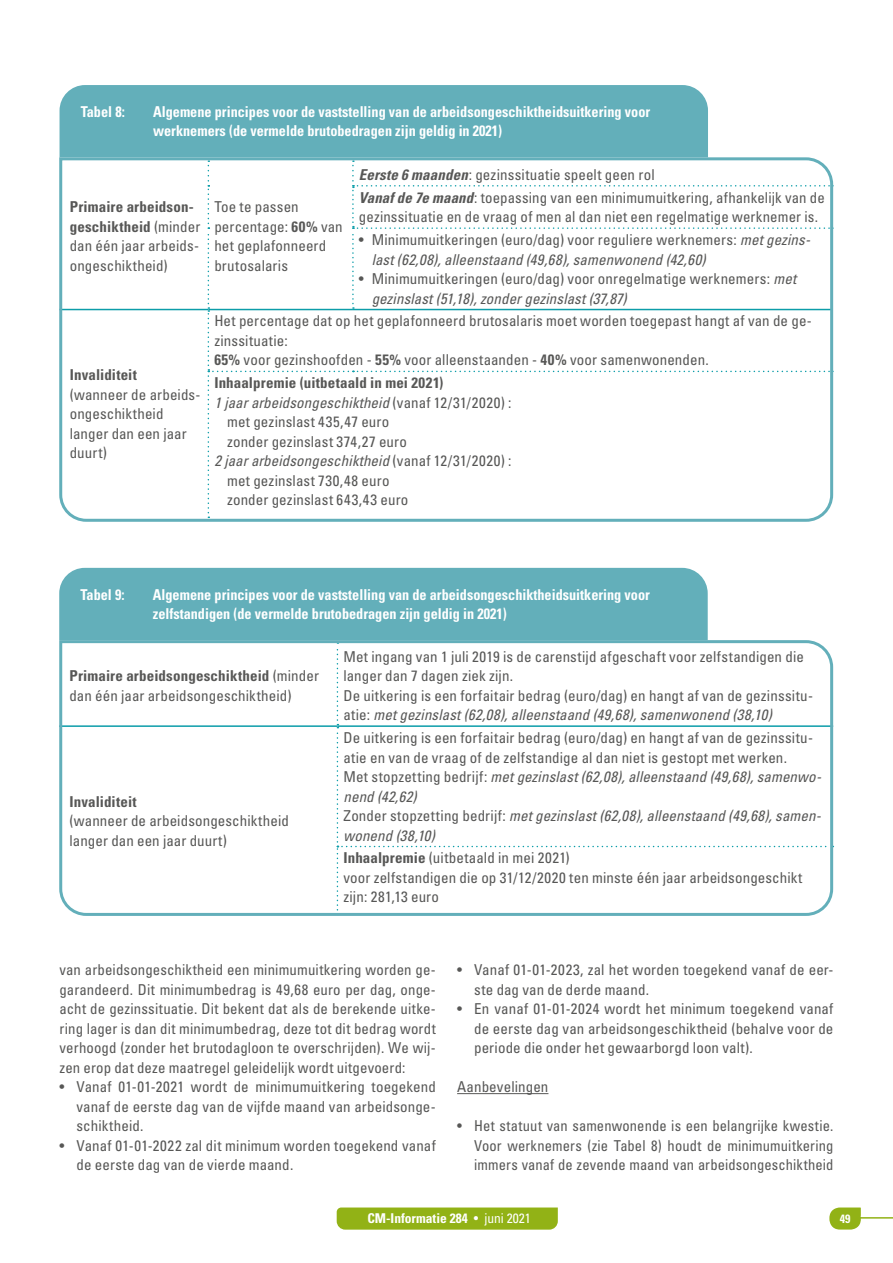
<style>
.page{position:relative;width:893px;height:1263px;background:#fff}
.page>*{position:absolute;margin:0;border:0;box-sizing:border-box;transform-origin:0 0}
.t1{font:condensed 15px/19.5px "Univers LT Std";letter-spacing:.005em;color:#575756}
.t2{font:700 condensed 15px/19.5px "Univers LT Std";color:#fff;scale:.95 1}
.t3{font:italic condensed 15px/19.5px "Univers LT Std";letter-spacing:.005em;color:#575756}
.t4{font:700 condensed 15px "Univers LT Std";letter-spacing:.01em;color:#575756}
.t5{font:700 condensed 13.5px "Univers LT Std";color:#fff}
.t6{font:700 condensed 12px "Univers LT Std";color:#fff}
.s1{font-weight:700}
.s2{font-weight:700;font-style:italic}
.s3{font-style:normal}
.s4{font-style:italic}
.s5{font-weight:400}
</style>
<div class="page">
<svg style="left:829px;top:1207px;width:36px;height:23px"></svg>
<hr style="left:857px;top:1217px;width:36px;height:1px;background:#92b216">
<div style="left:337px;top:1207px;width:221px;height:22px;background:#92b216"></div>
<svg style="left:59px;top:156px;width:775px;height:366px"></svg>
<div style="left:60px;top:85px;width:648px;height:72px;background:#63afba"></div>
<div style="left:59px;top:568px;width:649px;height:71px;background:#63afba"></div>
<svg style="left:59px;top:639px;width:776px;height:277px"></svg>
<hr style="left:457px;top:1093px;width:91px;height:1px;background:#575756">
<p class="t2" style="left:81px;top:102px;width:48px">Tabel 8:</p>
<p class="t2" style="left:153px;top:102px;width:525px">Algemene principes voor de vaststelling van de arbeidsongeschiktheidsuitkering voor werknemers (de vermelde brutobedragen zijn geldig in 2021)</p>
<p class="t1" style="left:70px;top:197px;width:132px"><span class="s1">Primaire arbeidson&shy;geschiktheid</span> (minder dan één jaar arbeids&shy;ongeschiktheid)</p>
<p class="t1" style="left:214px;top:197px;width:130px">Toe te passen percentage: <span class="s1">60%</span> van het geplafonneerd brutosalaris</p>
<p class="t1" style="left:359px;top:163px;width:467px;line-height:22.8px"><span class="s2">Eerste 6 maanden</span>: gezinssituatie speelt geen rol<br><span class="s2">Vanaf de 7e maand</span>: toepassing van een minimumuitkering, afhankelijk van de</p>
<p class="t1" style="left:359px;top:207px;width:461px">gezinssituatie en de vraag of men al dan niet een regelmatige werknemer is.</p>
<p class="t3" style="left:372px;top:230px;width:440px;text-indent:-13px"><span class="s3">• Minimumuitkeringen (euro/dag) voor reguliere werknemers:</span> met gezins&shy;last (62,08), alleenstaand (49,68), samenwonend (42,60)</p>
<p class="t1" style="left:372px;top:269px;width:426px;text-indent:-13px">• Minimumuitkeringen (euro/dag) voor onregelmatige werknemers: <span class="s4">met gezinslast (51,18), zonder gezinslast (37,87)</span></p>
<p class="t4" style="left:70px;top:366px;width:69px">Invaliditeit</p>
<p class="t1" style="left:70px;top:384px;width:132px">(wanneer de arbeids&shy;ongeschiktheid langer dan een jaar duurt)</p>
<p class="t1" style="left:214px;top:311px;width:599px">Het percentage dat op het geplafonneerd brutosalaris moet worden toegepast hangt af van de ge&shy;zinssituatie:<br><span class="s1">65%</span> voor gezinshoofden - <span class="s1">55%</span> voor alleenstaanden - <span class="s1">40%</span> voor samenwonenden.</p>
<p class="t4" style="left:214px;top:374px;width:230px">Inhaalpremie (uitbetaald in mei 2021)</p>
<p class="t3" style="left:214px;top:393px;width:299px">1 jaar arbeidsongeschiktheid <span class="s3">(vanaf 12/31/2020) :</span></p>
<p class="t1" style="left:227px;top:412px;width:164px">met gezinslast 435,47 euro</p>
<p class="t1" style="left:227px;top:431px;width:181px">zonder gezinslast 374,27 euro</p>
<p class="t3" style="left:214px;top:451px;width:299px">2 jaar arbeidsongeschiktheid <span class="s3">(vanaf 12/31/2020) :</span></p>
<p class="t1" style="left:227px;top:470px;width:164px">met gezinslast 730,48 euro</p>
<p class="t1" style="left:227px;top:490px;width:183px">zonder gezinslast 643,43 euro</p>
<p class="t2" style="left:80px;top:584px;width:48px">Tabel 9:</p>
<p class="t2" style="left:153px;top:584px;width:525px">Algemene principes voor de vaststelling van de arbeidsongeschiktheidsuitkering voor zelfstandigen (de vermelde brutobedragen zijn geldig in 2021)</p>
<p class="t1" style="left:69px;top:666px;width:251px"><span class="s1">Primaire arbeidsongeschiktheid</span> (minder dan één jaar arbeidsongeschiktheid)</p>
<p class="t4" style="left:69px;top:792px;width:69px">Invaliditeit</p>
<p class="t1" style="left:69px;top:811px;width:221px">(wanneer de arbeidsongeschiktheid langer dan een jaar duurt)</p>
<p class="t1" style="left:343px;top:646px;width:471px">Met ingang van 1 juli 2019 is de carenstijd afgeschaft voor zelfstandigen die langer dan 7 dagen ziek zijn.<br>De uitkering is een forfaitair bedrag (euro/dag) en hangt af van de gezinssitu&shy;atie: <span class="s4">met gezinslast (62,08), alleenstaand (49,68), samenwonend (38,10)</span></p>
<p class="t1" style="left:343px;top:728px;width:479px">De uitkering is een forfaitair bedrag (euro/dag) en hangt af van de gezinssitu&shy;atie en van de vraag of de zelfstandige al dan niet is gestopt met werken.<br>Met stopzetting bedrijf: <span class="s4">met gezinslast (62,08), alleenstaand (49,68), samenwo&shy;nend (42,62)<br></span>Zonder stopzetting bedrijf: <span class="s4">met gezinslast (62,08), alleenstaand (49,68), samen&shy;wonend (38,10)</span></p>
<p class="t1" style="left:343px;top:848px;width:460px"><span class="s1">Inhaalpremie</span> (uitbetaald in mei 2021)<br>voor zelfstandigen die op 31/12/2020 ten minste één jaar arbeidsongeschikt zijn: 281,13 euro</p>
<p class="t1" style="left:60px;top:960px;width:378px;text-align:justify">van arbeidsongeschiktheid een minimumuitkering worden ge&shy;garandeerd. Dit minimumbedrag is 49,68 euro per dag, onge&shy;acht de gezinssituatie. Dit bekent dat als de berekende uitke&shy;ring lager is dan dit minimumbedrag, deze tot dit bedrag wordt verhoogd (zonder het brutodagloon te overschrijden). We wij&shy;zen erop dat deze maatregel geleidelijk wordt uitgevoerd:</p>
<p class="t1" style="left:77px;top:1077px;width:361px;text-align:justify;text-indent:-17px">• Vanaf 01-01-2021 wordt de minimumuitkering toegekend vanaf de eerste dag van de vijfde maand van arbeidsonge&shy;schiktheid.</p>
<p class="t1" style="left:77px;top:1135px;width:361px;text-indent:-17px">• Vanaf 01-01-2022 zal dit minimum worden toegekend vanaf de eerste dag van de vierde maand.</p>
<p class="t1" style="left:474px;top:960px;width:361px;text-indent:-17px">• Vanaf 01-01-2023, zal het worden toegekend vanaf de eer&shy;ste dag van de derde maand.</p>
<p class="t1" style="left:474px;top:999px;width:361px;text-align:justify;text-indent:-17px">• En vanaf 01-01-2024 wordt het minimum toegekend vanaf de eerste dag van arbeidsongeschiktheid (behalve voor de periode die onder het gewaarborgd loon valt).</p>
<p class="t1" style="left:457px;top:1077px;width:93px">Aanbevelingen</p>
<p class="t1" style="left:474px;top:1116px;width:361px;text-align:justify;text-indent:-17px">• Het statuut van samenwonende is een belangrijke kwestie.<br>Voor werknemers (zie Tabel 8) houdt de minimumuitkering immers vanaf de zevende maand van arbeidsongeschiktheid</p>
<p class="t5" style="left:367px;top:1210px;width:165px">CM-Informatie 284 <span class="s5">• juni 2021</span></p>
<p class="t6" style="left:840px;top:1211px;width:12px">49</p>
</div>
